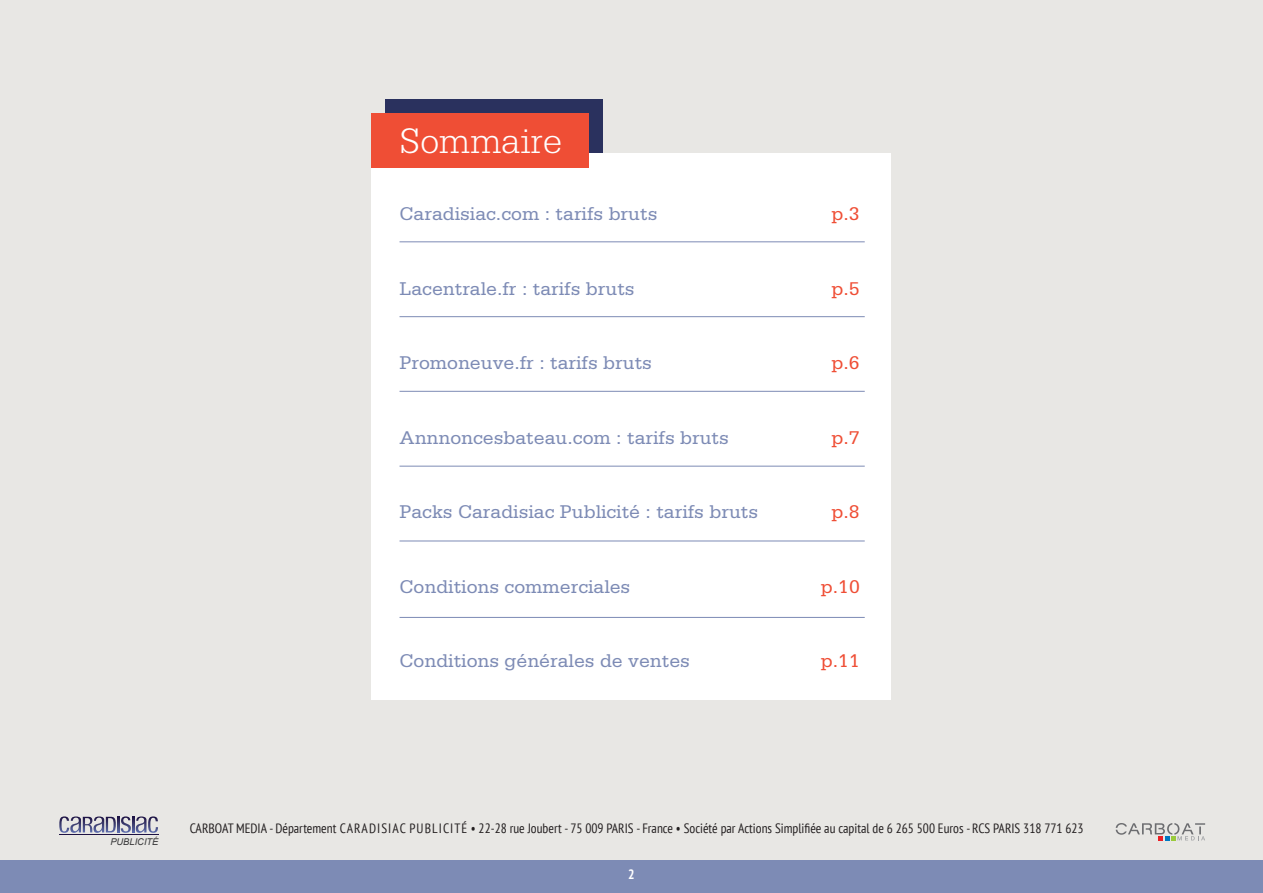
<style>
.page{position:relative;width:1263px;height:893px;background:#e8e7e4}
.page>*{position:absolute;margin:0;border:0;box-sizing:border-box;transform-origin:0 0}
.t1{font:300 37.5px "Serifa";color:#fff}
.t2{font:19.5px "Serifa";color:#7d8bb5}
.t3{font:19.5px "Serifa";color:#ef4e35}
.t4{font:condensed 13.5px "PT Sans";color:#231f20}
.t5{font:700 condensed 13.5px "PT Sans";color:#fff}
.t6{font:italic 9.3px "Arial";color:#383839}
</style>
<div class="page">
<div style="left:0;top:860px;width:1263px;height:33px;background:#7d8bb5"></div>
<hr style="left:59px;top:834px;width:99px;height:1px;background:#1d1244">
<svg style="left:59px;top:816px;width:99px;height:17px"></svg>
<svg style="left:1116px;top:823px;width:89px;height:17px"></svg>
<div style="left:385px;top:100px;width:218px;height:54px;background:#2a315e"></div>
<div style="left:372px;top:153px;width:519px;height:547px;background:#fff"></div>
<div style="left:372px;top:114px;width:217px;height:54px;background:#ef4e35"></div>
<hr style="left:399px;top:241px;width:466px;height:1px;background:#7d8bb5">
<hr style="left:399px;top:466px;width:466px;height:1px;background:#7d8bb5">
<hr style="left:399px;top:391px;width:466px;height:1px;background:#7d8bb5">
<hr style="left:399px;top:316px;width:466px;height:1px;background:#7d8bb5">
<hr style="left:399px;top:541px;width:466px;height:1px;background:#7d8bb5">
<hr style="left:399px;top:617px;width:466px;height:1px;background:#7d8bb5">
<h1 class="t1" style="left:399px;top:120px;width:164px">Sommaire</h1>
<p class="t2" style="left:399px;top:203px;width:259px">Caradisiac.com : tarifs bruts</p>
<p class="t3" style="left:831px;top:203px;width:30px">p.3</p>
<p class="t2" style="left:399px;top:278px;width:237px">Lacentrale.fr : tarifs bruts</p>
<p class="t3" style="left:831px;top:278px;width:30px">p.5</p>
<p class="t2" style="left:399px;top:352px;width:254px">Promoneuve.fr : tarifs bruts</p>
<p class="t3" style="left:831px;top:352px;width:30px">p.6</p>
<p class="t2" style="left:399px;top:426px;width:331px">Annnoncesbateau.com : tarifs bruts</p>
<p class="t3" style="left:831px;top:426px;width:30px">p.7</p>
<p class="t2" style="left:399px;top:501px;width:360px">Packs Caradisiac Publicité : tarifs bruts</p>
<p class="t3" style="left:831px;top:501px;width:30px">p.8</p>
<p class="t2" style="left:399px;top:575px;width:232px">Conditions commerciales</p>
<p class="t3" style="left:821px;top:575px;width:41px">p.10</p>
<p class="t2" style="left:399px;top:650px;width:292px">Conditions générales de ventes</p>
<p class="t3" style="left:821px;top:650px;width:41px">p.11</p>
<p class="t6" style="left:110px;top:835px;width:50px">PUBLICITÉ</p>
<p class="t4" style="left:190px;top:820px;width:895px">CARBOAT MEDIA - Département CARADISIAC PUBLICITÉ • 22-28 rue Joubert - 75 009 PARIS - France • Société par Actions Simplifiée au capital de 6 265 500 Euros - RCS PARIS 318 771 623</p>
<p class="t5" style="left:628px;top:865px;width:8px">2</p>
</div>
